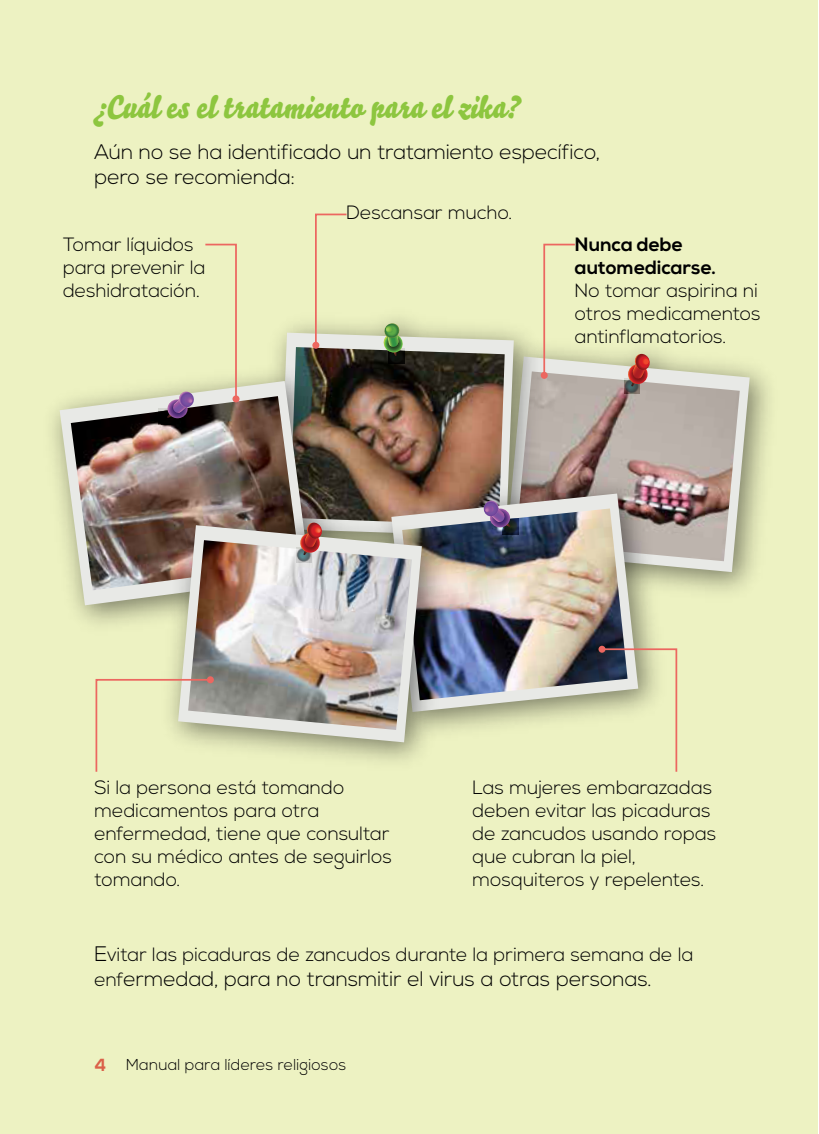
<style>
.page{position:relative;width:819px;height:1134px;background:#fff}
.page>*{position:absolute;margin:0;border:0;box-sizing:border-box;transform-origin:0 0}
.t1{font:31.5px "Bello Script";color:#8dc63f}
.t2{font:300 21px/25.2px "Nexa";color:#000}
.t3{font:300 19.25px/23.1px "Nexa";letter-spacing:.005em;color:#000}
.t4{font:700 19.25px/23.1px "Nexa";letter-spacing:.005em;color:#000}
.t5{font:300 15.75px "Nexa";letter-spacing:.01em;color:#000}
.s1{font-size:21px}
.s2{font-size:19.25px}
.s3{font-weight:700;font-size:17.5px;color:#ec6760}
</style>
<div class="page">
<div style="left:0;top:0;width:818px;height:1134px;background:#edf2c2"></div>
<svg style="left:592px;top:356px;width:158px;height:216px"></svg>
<img style="left:592px;top:371px;width:148px;height:190px">
<svg style="left:624px;top:378px;width:15px;height:16px"></svg>
<div style="left:625px;top:379px;width:14px;height:14px;background:#605a56;border-radius:50%"></div>
<svg style="left:625px;top:379px;width:13px;height:14px"></svg>
<div style="left:626px;top:381px;width:11px;height:11px;background:#42494b;border-radius:50%"></div>
<div style="left:626px;top:381px;width:10px;height:10px;background:#464e51;border-radius:50%"></div>
<div style="left:627px;top:382px;width:9px;height:9px;background:#415151;border-radius:50%"></div>
<div style="left:627px;top:382px;width:8px;height:9px;background:#425756;border-radius:50%"></div>
<svg style="left:627px;top:354px;width:24px;height:36px"></svg>
<img style="left:276px;top:317px;width:316px;height:148px">
<svg style="left:279px;top:333px;width:235px;height:132px;background:#dadccd"></svg>
<img style="left:290px;top:347px;width:215px;height:118px">
<div style="left:389px;top:349px;width:15px;height:15px;background:#050503;border-radius:50%"></div>
<div style="left:390px;top:350px;width:13px;height:13px;background:#0a0a08;border-radius:50%"></div>
<div style="left:390px;top:350px;width:13px;height:12px;background:#0e0e0b;border-radius:50%"></div>
<svg style="left:382px;top:323px;width:22px;height:37px"></svg>
<img style="left:384px;top:465px;width:314px;height:260px">
<svg style="left:499px;top:494px;width:139px;height:218px;background:#b3af9e"></svg>
<img style="left:499px;top:508px;width:129px;height:192px">
<svg style="left:503px;top:518px;width:16px;height:16px"></svg>
<svg style="left:503px;top:518px;width:15px;height:16px"></svg>
<div style="left:503px;top:519px;width:14px;height:14px;background:#131f32;border-radius:50%"></div>
<svg style="left:504px;top:520px;width:13px;height:13px"></svg>
<div style="left:504px;top:520px;width:12px;height:12px;background:#17212b;border-radius:50%"></div>
<div style="left:504px;top:521px;width:12px;height:11px;background:#1b2427;border-radius:50%"></div>
<div style="left:505px;top:521px;width:10px;height:11px;background:#192323;border-radius:50%"></div>
<div style="left:505px;top:522px;width:10px;height:10px;background:#131c1c;border-radius:50%"></div>
<div style="left:505px;top:522px;width:10px;height:9px;background:#1a2423;border-radius:50%"></div>
<div style="left:505px;top:522px;width:9px;height:9px;background:#0c1614;border-radius:50%"></div>
<div style="left:506px;top:522px;width:8px;height:9px;background:#1b2621;border-radius:50%"></div>
<div style="left:506px;top:523px;width:8px;height:8px;background:#18231d;border-radius:50%"></div>
<div style="left:506px;top:523px;width:7px;height:8px;background:#0d1714;border-radius:50%"></div>
<div style="left:506px;top:524px;width:7px;height:6px;background:#212c1e;border-radius:50%"></div>
<svg style="left:499px;top:501px;width:13px;height:29px"></svg>
<img style="left:52px;top:353px;width:332px;height:272px">
<svg style="left:60px;top:381px;width:250px;height:224px"></svg>
<img style="left:71px;top:396px;width:229px;height:194px">
<svg style="left:159px;top:409px;width:16px;height:16px"></svg>
<div style="left:160px;top:410px;width:15px;height:15px;background:#010000;border-radius:50%"></div>
<div style="left:160px;top:410px;width:14px;height:14px;background:#010000;border-radius:50%"></div>
<svg style="left:165px;top:392px;width:30px;height:29px"></svg>
<img style="left:150px;top:489px;width:349px;height:272px">
<svg style="left:178px;top:525px;width:244px;height:217px;background:#b2af9f"></svg>
<img style="left:188px;top:540px;width:224px;height:190px">
<svg style="left:296px;top:547px;width:16px;height:15px"></svg>
<svg style="left:297px;top:548px;width:14px;height:14px"></svg>
<div style="left:298px;top:549px;width:12px;height:12px;background:#5f6f75;border-radius:50%"></div>
<div style="left:298px;top:549px;width:11px;height:12px;background:#54666a;border-radius:50%"></div>
<div style="left:299px;top:551px;width:9px;height:9px;background:#557076;border-radius:50%"></div>
<div style="left:300px;top:552px;width:6px;height:7px;background:#567c82;border-radius:50%"></div>
<svg style="left:299px;top:523px;width:24px;height:35px"></svg>
<svg style="left:204px;top:243px;width:34px;height:158px"></svg>
<div style="left:233px;top:395px;width:7px;height:7px;background:#ec6760;border-radius:50%"></div>
<svg style="left:95px;top:678px;width:117px;height:94px"></svg>
<div style="left:207px;top:676px;width:7px;height:7px;background:#ec6760;border-radius:50%"></div>
<svg style="left:600px;top:648px;width:78px;height:124px"></svg>
<div style="left:598px;top:646px;width:8px;height:7px;background:#ec6760;border-radius:50%"></div>
<svg style="left:314px;top:213px;width:34px;height:134px"></svg>
<div style="left:312px;top:342px;width:7px;height:7px;background:#ec6760;border-radius:50%"></div>
<svg style="left:542px;top:243px;width:35px;height:134px"></svg>
<div style="left:541px;top:372px;width:7px;height:7px;background:#ec6760;border-radius:50%"></div>
<h1 class="t1" style="left:94px;top:84px;width:427px">¿Cuál es el tratamiento para el zika?</h1>
<p class="t2" style="left:94px;top:140px;width:507px">Aún no se ha identificado un tratamiento específico, pero se recomienda:</p>
<p class="t3" style="left:63px;top:233px;width:144px">Tomar líquidos para prevenir la deshidratación.</p>
<p class="t3" style="left:346px;top:202px;width:167px">Descansar mucho.</p>
<p class="t4" style="left:575px;top:233px;width:143px">Nunca debe automedicarse.</p>
<p class="t3" style="left:575px;top:280px;width:187px">No tomar aspirina ni otros medicamentos antinflamatorios.</p>
<p class="t3" style="left:94px;top:777px;width:299px">Si la persona está tomando medicamentos para otra enfermedad, tiene que consultar con su médico antes de seguirlos tomando.</p>
<p class="t3" style="left:472px;top:777px;width:245px">Las mujeres embarazadas deben evitar las picaduras de zancudos usando ropas que cubran la piel, mosquiteros y repelentes.</p>
<p class="t3" style="left:94px;top:943px;width:600px"><span class="s1">E</span>vitar las picaduras de zancudos durante la primera semana de la</p>
<p class="t2" style="left:95px;top:967px;width:559px"><span class="s2">enf</span>ermedad, para no transmitir el virus a otras personas.</p>
<p class="t5" style="left:94px;top:1056px;width:253px"><span class="s3">4</span> Manual para líderes religiosos</p>
</div>
